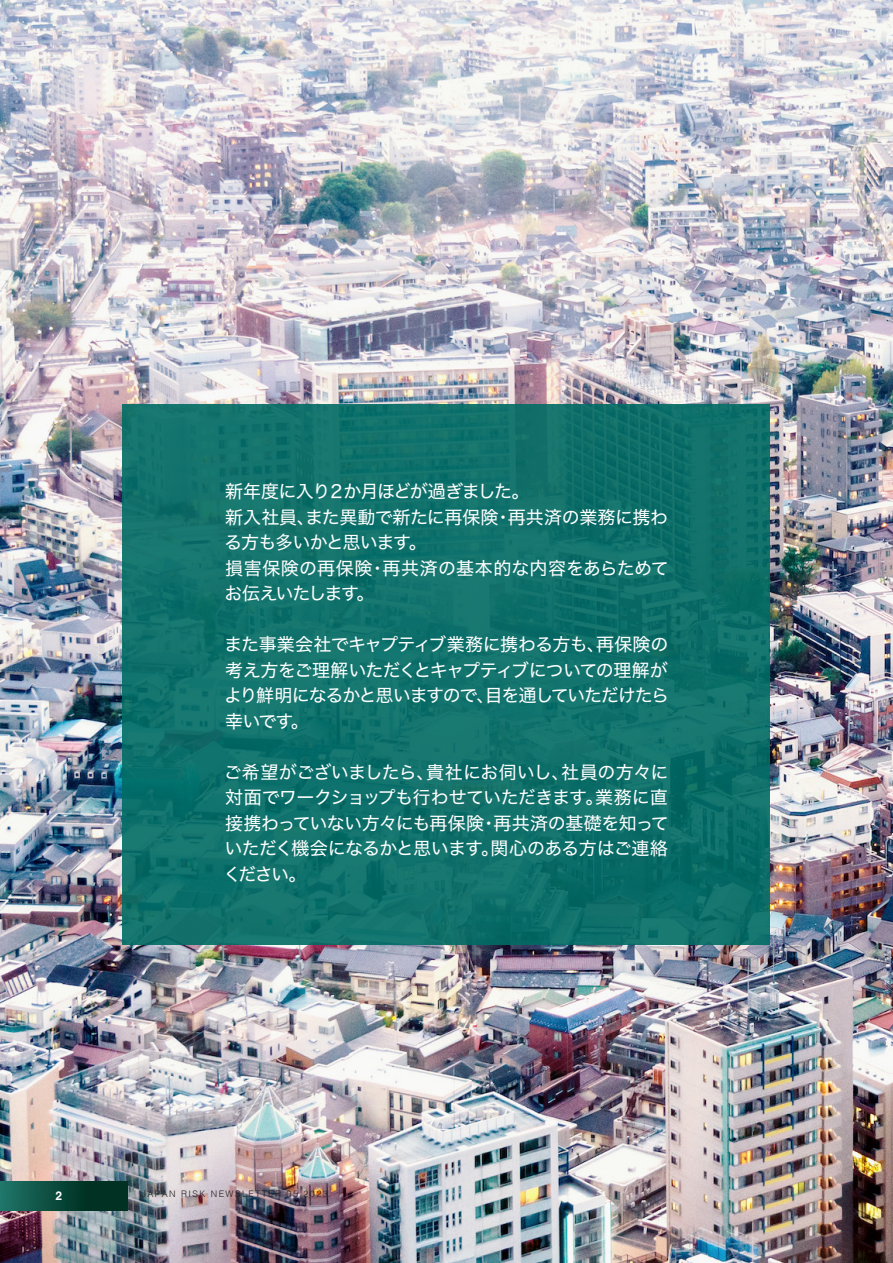
<style>
.page{position:relative;width:893px;height:1263px;background:#fff}
.page>*{position:absolute;margin:0;border:0;box-sizing:border-box;transform-origin:0 0}
.t1{font:18px/25.5px "Hiragino Sans W4";letter-spacing:-.045em;color:#fff;text-align:justify}
.t2{font:18px/25.5px "Hiragino Sans W4";letter-spacing:.005em;color:#fff}
.t3{font:18px "Hiragino Sans W4";letter-spacing:-.065em;color:#fff}
.t4{font:700 12px "Helvetica";color:#fff}
.t5{font:300 9px "Helvetica";letter-spacing:.16em;color:#231f20}
</style>
<div class="page">
<img style="left:0;top:0;width:893px;height:1263px">
<div style="left:1px;top:1181px;width:126px;height:29px;background:linear-gradient(to right,#1b6e61,#002313)"></div>
<svg style="left:123px;top:404px;width:647px;height:540px;background:#10706b"></svg>
<p class="t3" style="left:225px;top:475px;width:306px">新年度に入り２か月ほどが過ぎました。</p>
<p class="t1" style="left:224px;top:503px;width:446px">新入社員、また異動で新たに再保険・再共済の業務に携わる方も多いかと思います。</p>
<p class="t2" style="left:225px;top:554px;width:446px">損害保険の再保険・再共済の基本的な内容をあらためてお伝えいたします。</p>
<p class="t1" style="left:224px;top:630px;width:446px">また事業会社でキャプティブ業務に携わる方も、再保険の考え方をご理解いただくとキャプティブについての理解がより鮮明になるかと思いますので、目を通していただけたら幸いです。</p>
<p class="t1" style="left:223px;top:758px;width:447px">ご希望がございましたら、貴社にお伺いし、社員の方々に対面でワークショップも行わせていただきます。業務に直接携わっていない方々にも再保険・再共済の基礎を知っていただく機会になるかと思います。関心のある方はご連絡ください。</p>
<p class="t4" style="left:56px;top:1188px;width:8px">2</p>
<p class="t5" style="left:141px;top:1186px;width:188px">JAPAN RISK NEWSLETTER 05.2023</p>
</div>
